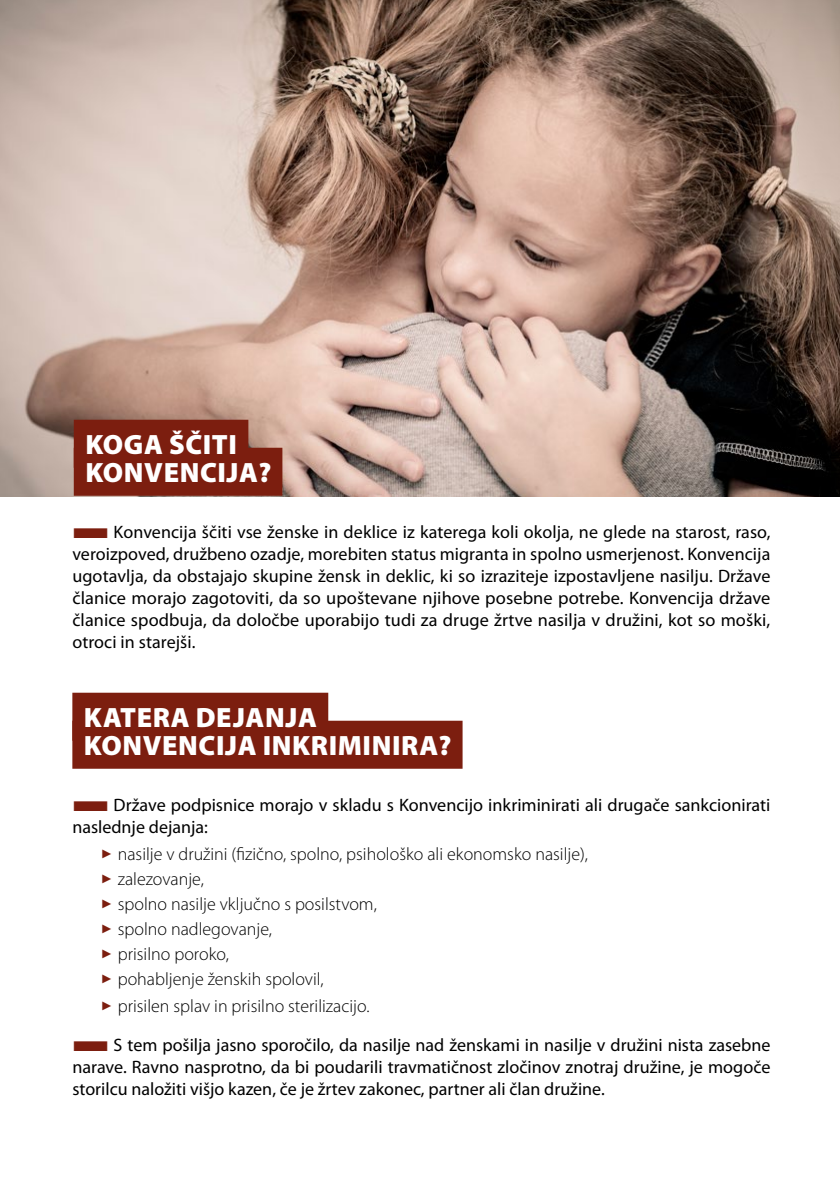
<style>
.page{position:relative;width:840px;height:1191px;background:#fff}
.page>*{position:absolute;margin:0;border:0;box-sizing:border-box;transform-origin:0 0}
.t1{font:900 28px/28px "Myriad Pro";letter-spacing:.02em;color:#fff}
.t2{font:18px/22px "Myriad Pro";color:#000;text-align:justify}
.t3{font:300 18px "Myriad Pro";color:#000}
.s1{color:#7c1e0f}
</style>
<div class="page">
<img style="left:0;top:0;width:839px;height:496px">
<div style="left:72px;top:692px;width:256px;height:48px;background:#7c1e0f"></div>
<div style="left:72px;top:720px;width:390px;height:48px;background:#7c1e0f"></div>
<div style="left:74px;top:420px;width:174px;height:48px;background:#7c1e0f"></div>
<div style="left:74px;top:448px;width:208px;height:48px;background:#7c1e0f"></div>
<h1 class="t1" style="left:85px;top:429px;width:187px">KOGA ŠČITI<br>KONVENCIJA?</h1>
<p class="t2" style="left:72px;top:520px;width:699px"><span class="s1">■</span>Konvencija ščiti vse ženske in deklice iz katerega koli okolja, ne glede na starost, raso, veroizpoved, družbeno ozadje, morebiten status migranta in spolno usmerjenost. Konvencija ugotavlja, da obstajajo skupine žensk in deklic, ki so izraziteje izpostavljene nasilju. Države članice morajo zagotoviti, da so upoštevane njihove posebne potrebe. Konvencija države članice spodbuja, da določbe uporabijo tudi za druge žrtve nasilja v družini, kot so moški, otroci in starejši.</p>
<h1 class="t1" style="left:84px;top:702px;width:369px">KATERA DEJANJA<br>KONVENCIJA INKRIMINIRA?</h1>
<p class="t2" style="left:72px;top:793px;width:699px"><span class="s1">■</span>Države podpisnice morajo v skladu s Konvencijo inkriminirati ali drugače sankcionirati naslednje dejanja:</p>
<p class="t3" style="left:101px;top:843px;width:488px"><span class="s1">✓</span> nasilje v družini (fizično, spolno, psihološko ali ekonomsko nasilje),</p>
<p class="t3" style="left:101px;top:868px;width:105px"><span class="s1">✓</span> zalezovanje,</p>
<p class="t3" style="left:101px;top:893px;width:277px"><span class="s1">✓</span> spolno nasilje vključno s posilstvom,</p>
<p class="t3" style="left:101px;top:918px;width:173px"><span class="s1">✓</span> spolno nadlegovanje,</p>
<p class="t3" style="left:101px;top:943px;width:129px"><span class="s1">✓</span> prisilno poroko,</p>
<p class="t3" style="left:101px;top:968px;width:224px"><span class="s1">✓</span> pohabljenje ženskih spolovil,</p>
<p class="t3" style="left:101px;top:994px;width:270px"><span class="s1">✓</span> prisilen splav in prisilno sterilizacijo.</p>
<p class="t2" style="left:72px;top:1033px;width:699px"><span class="s1">■</span>S tem pošilja jasno sporočilo, da nasilje nad ženskami in nasilje v družini nista zasebne narave. Ravno nasprotno, da bi poudarili travmatičnost zločinov znotraj družine, je mogoče storilcu naložiti višjo kazen, če je žrtev zakonec, partner ali član družine.</p>
</div>
